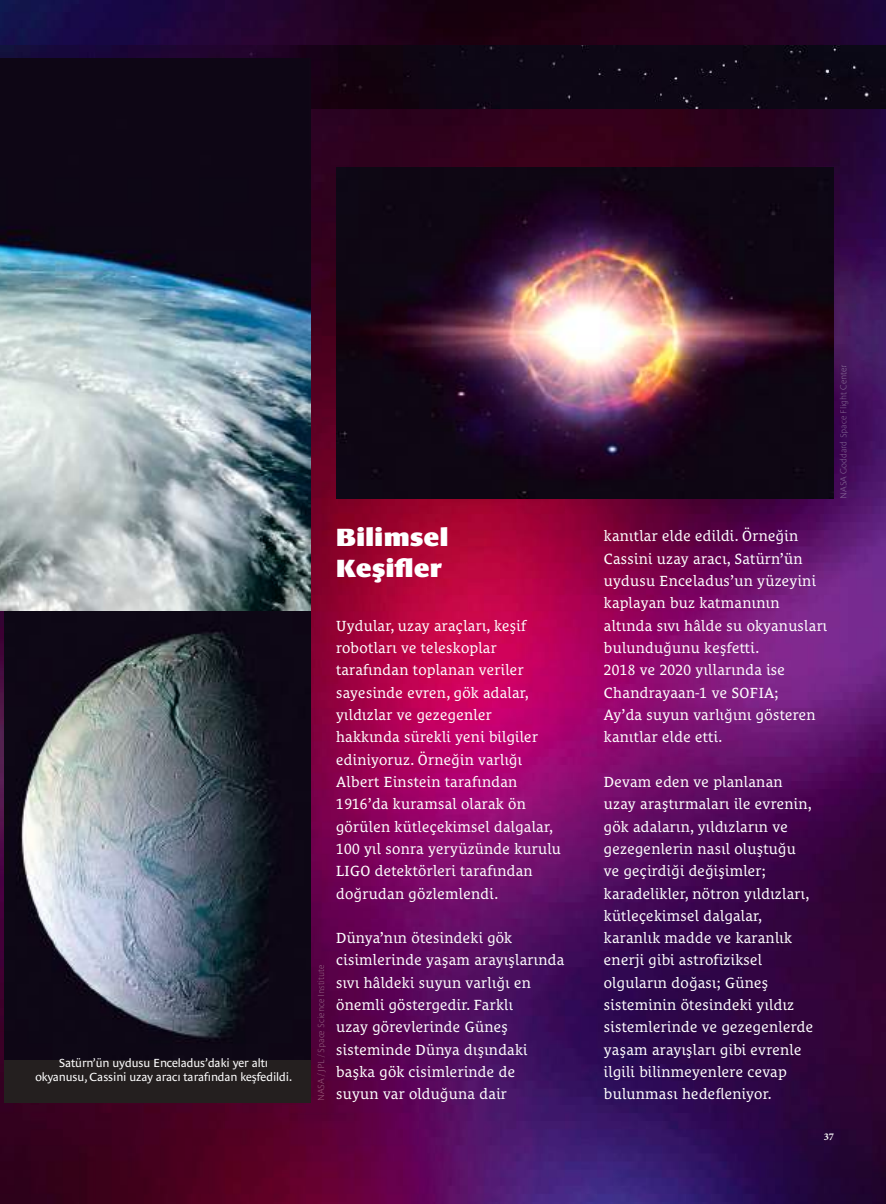
<style>
.page{position:relative;width:886px;height:1204px;background:#fff}
.page>*{position:absolute;margin:0;border:0;box-sizing:border-box;transform-origin:0 0}
.t1{font:900 25.5px/30.6px "Le Monde Sans Pro";letter-spacing:.02em;color:#fff}
.t2{font:15px/22.4px "Le Monde Courrier Pro";letter-spacing:.02em;color:#fff}
.t3{font:12px/14.4px "Le Monde Sans Pro";letter-spacing:-.01em;color:#fff;text-align:center}
.t4{font:700 10.35px "Minion Pro";color:#fff}
.t5{font:300 expanded 9px "Le Monde Sans Pro";letter-spacing:-.01em;color:#856d95}
.t6{font:300 expanded 9px "Le Monde Sans Pro";letter-spacing:-.01em;color:#996c8a}
.t7{font:300 expanded 9px "Le Monde Sans Pro";color:#a16b85}
.t8{font:300 expanded 9px "Le Monde Sans Pro";color:#9c6e8e}
.s1{color:#996c8b}
.s2{color:#9f6b87}
.s3{color:#9c6b88}
.s4{color:#9a6b88}
.s5{color:#986b8a}
.s6{color:#9b6d8d}
.s7{color:#a06b86}
.s8{color:#9275a1}
.s9{color:#8b719b}
.s10{color:#866e98}
.s11{color:#856d96}
.s12{color:#876d95}
.s13{color:#876e96}
.s14{color:#8b7399}
.s15{color:#8d759c}
</style>
<div class="page">
<img style="left:0;top:0;width:886px;height:1204px">
<img style="left:0;top:45px;width:886px;height:64px">
<div style="left:4px;top:610px;width:306px;height:492px;background:#241f1f"></div>
<img style="left:4px;top:611px;width:306px;height:449px">
<img style="left:336px;top:167px;width:498px;height:332px">
<img style="left:0;top:59px;width:310px;height:551px">
<img style="left:317px;top:965px;width:9px;height:135px">
<img style="left:840px;top:364px;width:8px;height:134px">
<p class="t8" style="left:317px;top:994px;width:31px;rotate:-90deg"><span class="s1">n</span> tute</p>
<p class="t6" style="left:317px;top:1069px;width:90px;rotate:-90deg"><span class="s2">P</span> <span class="s3">Spa</span><span class="s4">ce S</span>cien<span class="s5">ce I</span> <span class="s6">sti</span></p>
<p class="t3" style="left:35px;top:1056px;width:258px">Satürn’ün uydusu Enceladus’daki yer altı okyanusu, Cassini uzay aracı tarafından keşfedildi.</p>
<p class="t7" style="left:317px;top:1101px;width:48px;rotate:-90deg">NASA <span class="s7">/ J</span> <span class="s3">L /</span></p>
<h1 class="t1" style="left:336px;top:523px;width:114px">Bilimsel<br>Keşifler</h1>
<p class="t2" style="left:336px;top:615px;width:226px">Uydular, uzay araçları, keşif robotları ve teleskoplar tarafından toplanan veriler sayesinde evren, gök adalar, yıldızlar ve gezegenler<br>hakkında sürekli yeni bilgiler ediniyoruz. Örneğin varlığı<br>Albert Einstein tarafından<br>1916’da kuramsal olarak ön görülen kütleçekimsel dalgalar,<br>100 yıl sonra yeryüzünde kurulu<br>LIGO detektörleri tarafından doğrudan gözlemlendi.</p>
<p class="t2" style="left:336px;top:927px;width:230px">Dünya’nın ötesindeki gök cisimlerinde yaşam arayışlarında sıvı hâldeki suyun varlığı en önemli göstergedir. Farklı<br>uzay görevlerinde Güneş sisteminde Dünya dışındaki başka gök cisimlerinde de<br>suyun var olduğuna dair</p>
<p class="t2" style="left:604px;top:526px;width:225px">kanıtlar elde edildi. Örneğin<br>Cassini uzay aracı, Satürn’ün uydusu Enceladus’un yüzeyini kaplayan buz katmanının altında sıvı hâlde su okyanusları bulunduğunu keşfetti.<br>2018 ve 2020 yıllarında ise<br>Chandrayaan-1 ve SOFIA;<br>Ay’da suyun varlığını gösteren kanıtlar elde etti.</p>
<p class="t2" style="left:604px;top:771px;width:211px">Devam eden ve planlanan uzay araştırmaları ile evrenin, gök adaların, yıldızların ve gezegenlerin nasıl oluştuğu ve geçirdiği değişimler; karadelikler, nötron yıldızları, kütleçekimsel dalgalar, karanlık madde ve karanlık enerji gibi astrofiziksel olguların doğası; Güneş sisteminin ötesindeki yıldız sistemlerinde ve gezegenlerde yaşam arayışları gibi evrenle ilgili bilinmeyenlere cevap bulunması hedefleniyor.</p>
<p class="t5" style="left:840px;top:499px;width:136px;rotate:-90deg"><span class="s8">N</span><span class="s9">ASA</span> <span class="s10">God</span>dard <span class="s11">Spa</span><span class="s12">ce F</span><span class="s13">ligh</span><span class="s14">t Ce</span><span class="s15">nter</span></p>
<p class="t4" style="left:824px;top:1130px;width:12px">37</p>
</div>
